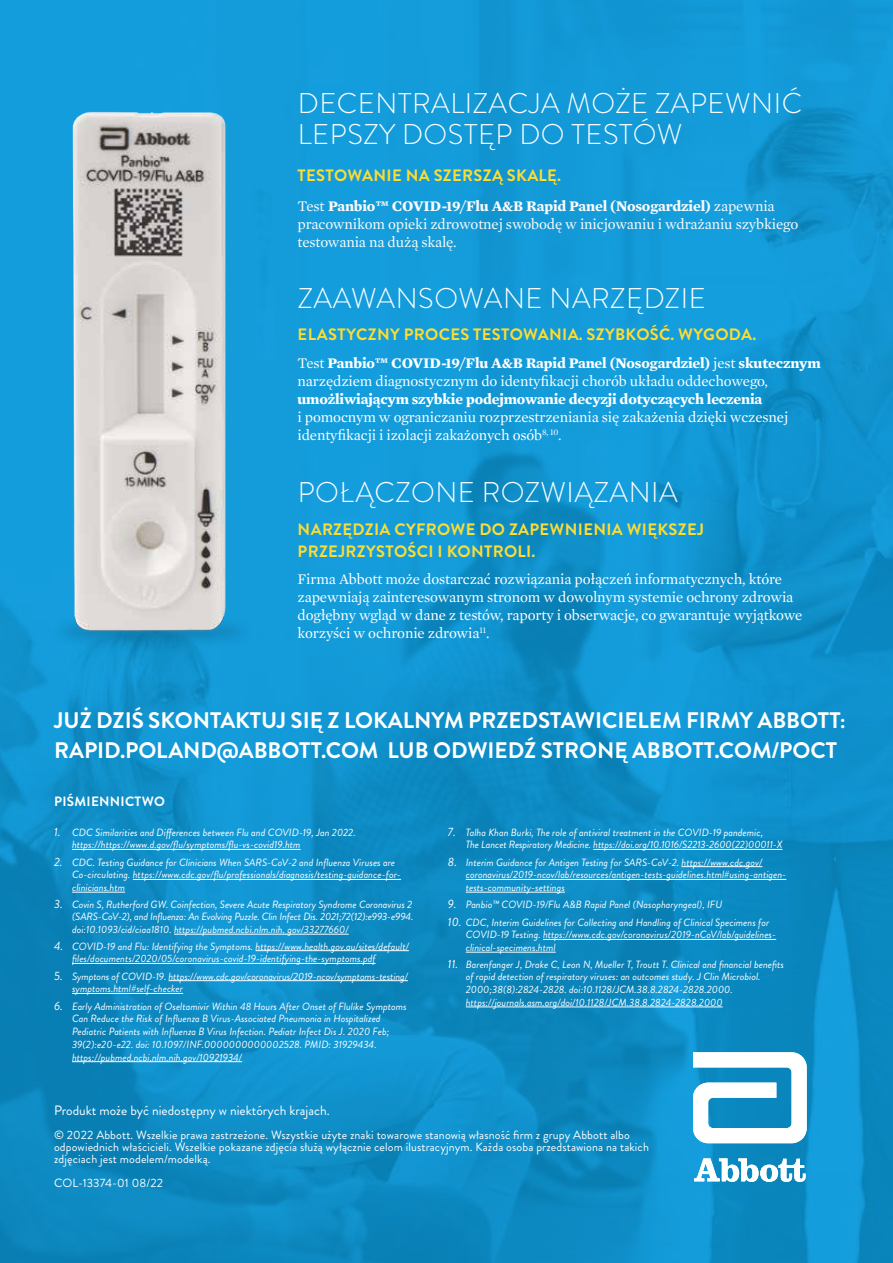
<style>
.page{position:relative;width:893px;height:1263px;background:#fff}
.page>*{position:absolute;margin:0;border:0;box-sizing:border-box;transform-origin:0 0}
.t1{font:300 28.5px/31.5px "Brandon Grotesque";letter-spacing:.02em;color:#fff}
.t2{font:700 22.5px/30px "Brandon Grotesque";color:#fff}
.t3{font:700 16.5px/22.5px "Brandon Grotesque";letter-spacing:.02em;color:#fedd32}
.t4{font:15px/18px "Mercury Text G1";letter-spacing:-.01em;color:#fff}
.t5{font:15px/18px "Mercury Text G1";letter-spacing:-.01em;color:#fbfbfb}
.t6{font:700 15px "Mercury Text G1";letter-spacing:-.01em;color:#fff}
.t7{font:13.5px "Brandon Grotesque";color:#fff}
.t8{font:700 13.5px "Brandon Grotesque";letter-spacing:.02em;color:#fff}
.t9{font:12px/12px "Brandon Grotesque";letter-spacing:.01em;color:#fff}
.t10{font:italic 10.5px/12.8px "Brandon Grotesque";color:#fff}
.s1{font-weight:700}
.s2{color:#fbfbfb}
.s3{font-size:12px}
</style>
<div class="page">
<img style="left:0;top:0;width:893px;height:1263px">
<svg style="left:693px;top:1052px;width:114px;height:91px"></svg>
<svg style="left:694px;top:1158px;width:112px;height:24px"></svg>
<img style="left:38px;top:92px;width:223px;height:557px">
<hr style="left:72px;top:849px;width:229px;height:1px;background:#fff">
<hr style="left:133px;top:879px;width:268px;height:1px;background:#fff">
<hr style="left:72px;top:892px;width:53px;height:1px;background:#fff">
<hr style="left:174px;top:934px;width:175px;height:1px;background:#fff">
<hr style="left:256px;top:950px;width:153px;height:1px;background:#fff">
<hr style="left:72px;top:963px;width:304px;height:1px;background:#fff">
<hr style="left:169px;top:980px;width:239px;height:1px;background:#fff">
<hr style="left:72px;top:993px;width:111px;height:1px;background:#fff">
<hr style="left:72px;top:1061px;width:170px;height:1px;background:#fff">
<hr style="left:593px;top:849px;width:189px;height:1px;background:#fff">
<hr style="left:681px;top:866px;width:81px;height:1px;background:#fff">
<hr style="left:466px;top:879px;width:320px;height:1px;background:#fff">
<hr style="left:466px;top:892px;width:99px;height:1px;background:#fff">
<hr style="left:543px;top:939px;width:233px;height:1px;background:#fff">
<hr style="left:466px;top:952px;width:90px;height:1px;background:#fff">
<hr style="left:466px;top:1007px;width:257px;height:1px;background:#fff">
<h1 class="t1" style="left:298px;top:88px;width:506px">DECENTRALIZACJA MOŻE ZAPEWNIĆ<br>LEPSZY DOSTĘP DO TESTÓW</h1>
<h3 class="t3" style="left:298px;top:165px;width:265px">TESTOWANIE NA SZERSZĄ SKALĘ.</h3>
<h3 class="t5" style="left:298px;top:197px;width:502px">Test <span class="s1">Panbio™ COVID-19/Flu A&amp;B Rapid Panel (Nosogardziel)</span> zapewnia pracownikom opieki zdrowotnej swobodę w inicjowaniu i wdrażaniu szybkiego testowania na dużą skalę.</h3>
<h1 class="t1" style="left:298px;top:282px;width:409px">ZAAWANSOWANE NARZĘDZIE</h1>
<h3 class="t3" style="left:298px;top:323px;width:460px">ELASTYCZNY PROCES TESTOWANIA. SZYBKOŚĆ. WYGODA.</h3>
<h3 class="t4" style="left:298px;top:354px;width:525px"><span class="s2">Test</span> <span class="s1">Panbio™ COVID-19/Flu A&amp;B Rapid Panel (Nosogardziel)</span> jest <span class="s1">skutecznym </span>narzędziem diagnostycznym do identyfikacji chorób układu oddechowego,</h3>
<h3 class="t6" style="left:298px;top:388px;width:466px">umożliwiającym szybkie podejmowanie decyzji dotyczących leczenia</h3>
<h3 class="t4" style="left:298px;top:408px;width:492px">i pomocnym w ograniczaniu rozprzestrzeniania się zakażenia dzięki wczesnej identyfikacji i izolacji zakażonych osób<sup>8,</sup> <sup>10</sup>.</h3>
<h1 class="t1" style="left:298px;top:476px;width:382px">POŁĄCZONE ROZWIĄZANIA</h1>
<h3 class="t3" style="left:298px;top:518px;width:408px">NARZĘDZIA CYFROWE DO ZAPEWNIENIA WIĘKSZEJ<br>PRZEJRZYSTOŚCI I KONTROLI.</h3>
<p class="t4" style="left:298px;top:569px;width:506px">Firma Abbott może dostarczać rozwiązania połączeń informatycznych, które zapewniają zainteresowanym stronom w dowolnym systemie ochrony zdrowia dogłębny wgląd w dane z testów, raporty i obserwacje, co gwarantuje wyjątkowe korzyści w ochronie zdrowia<sup>11</sup>.</p>
<h2 class="t2" style="left:54px;top:705px;width:793px">JUŻ DZIŚ SKONTAKTUJ SIĘ Z LOKALNYM PRZEDSTAWICIELEM FIRMY ABBOTT:<br>RAPID.POLAND@ABBOTT.COM LUB ODWIEDŹ STRONĘ ABBOTT.COM/POCT</h2>
<p class="t8" style="left:54px;top:791px;width:112px">PIŚMIENNICTWO</p>
<p class="t10" style="left:72px;top:826px;width:285px;text-indent:-18px"><span class="s3">1.</span> CDC Similarities and Differences between Flu and COVID-19, Jan 2022. https://https://www.d.gov/flu/symptoms/flu-vs-covid19.htm</p>
<p class="t10" style="left:72px;top:856px;width:330px;text-indent:-18px"><span class="s3">2.</span> CDC. Testing Guidance for Clinicians When SARS-CoV-2 and Influenza Viruses are<br>Co-circulating. https://www.cdc.gov/flu/professionals/diagnosis/testing-guidance-for&shy;clinicians.htm</p>
<p class="t10" style="left:72px;top:898px;width:343px;text-align:justify;text-indent:-18px"><span class="s3">3.</span> Covin S, Rutherford GW. Coinfection, Severe Acute Respiratory Syndrome Coronavirus 2 (SARS-CoV-2), and Influenza: An Evolving Puzzle. Clin Infect Dis. 2021;72(12):e993-e994. doi:10.1093/cid/ciaa1810. https://pubmed.ncbi.nlm.nih. gov/33277660/</p>
<p class="t10" style="left:72px;top:940px;width:338px;text-indent:-18px"><span class="s3">4.</span> COVID-19 and Flu: Identifying the Symptoms. https://www.health.gov.au/sites/default/ files/documents/2020/05/coronavirus-covid-19-identifying-the-symptoms.pdf</p>
<p class="t10" style="left:72px;top:970px;width:337px;text-indent:-18px"><span class="s3">5.</span> Symptons of COVID-19. https://www.cdc.gov/coronavirus/2019-ncov/symptoms-testing/ symptoms.html#self-checker</p>
<p class="t10" style="left:72px;top:1000px;width:336px;text-indent:-18px"><span class="s3">6.</span> Early Administration of Oseltamivir Within 48 Hours After Onset of Flulike Symptoms Can Reduce the Risk of Influenza B Virus-Associated Pneumonia in Hospitalized Pediatric Patients with Influenza B Virus Infection. Pediatr Infect Dis J. 2020 Feb; 39(2):e20-e22. doi: 10.1097/INF.0000000000002528. PMID: 31929434. https://pubmed.ncbi.nlm.nih.gov/10921934/</p>
<p class="t10" style="left:466px;top:826px;width:318px;text-indent:-18px"><span class="s3">7.</span> Talha Khan Burki, The role of antiviral treatment in the COVID-19 pandemic,<br>The Lancet Respiratory Medicine. https://doi.org/10.1016/S2213-2600(22)00011-X</p>
<p class="t10" style="left:466px;top:856px;width:322px;text-indent:-18px"><span class="s3">8.</span> Interim Guidance for Antigen Testing for SARS-CoV-2. https://www.cdc.gov/ coronavirus/2019-ncov/lab/resources/antigen-tests-guidelines.html#using-antigen&shy;tests-community-settings</p>
<p class="t10" style="left:448px;top:898px;width:276px"><span class="s3">9.</span> Panbio™ COVID-19/Flu A&amp;B Rapid Panel (Nasopharyngeal), IFU</p>
<p class="t10" style="left:466px;top:916px;width:312px;text-indent:-18px"><span class="s3">10.</span> CDC, Interim Guidelines for Collecting and Handling of Clinical Specimens for<br>COVID-19 Testing. https://www.cdc.gov/coronavirus/2019-nCoV/lab/guidelines&shy;clinical-specimens.html</p>
<p class="t10" style="left:466px;top:958px;width:320px;text-indent:-18px"><span class="s3">11.</span> Barenfanger J, Drake C, Leon N, Mueller T, Troutt T. Clinical and financial benefits of rapid detection of respiratory viruses: an outcomes study. J Clin Microbiol.<br>2000;38(8):2824-2828. doi:10.1128/JCM.38.8.2824-2828.2000. https://journals.asm.org/doi/10.1128/JCM.38.8.2824-2828.2000</p>
<p class="t7" style="left:54px;top:1101px;width:277px">Produkt może być niedostępny w niektórych krajach.</p>
<p class="t9" style="left:54px;top:1129px;width:596px">© 2022 Abbott. Wszelkie prawa zastrzeżone. Wszystkie użyte znaki towarowe stanowią własność firm z grupy Abbott albo odpowiednich właścicieli. Wszelkie pokazane zdjęcia służą wyłącznie celom ilustracyjnym. Każda osoba przedstawiona na takich zdjęciach jest modelem/modelką.</p>
<p class="t9" style="left:54px;top:1177px;width:110px">COL-13374-01 08/22</p>
</div>
